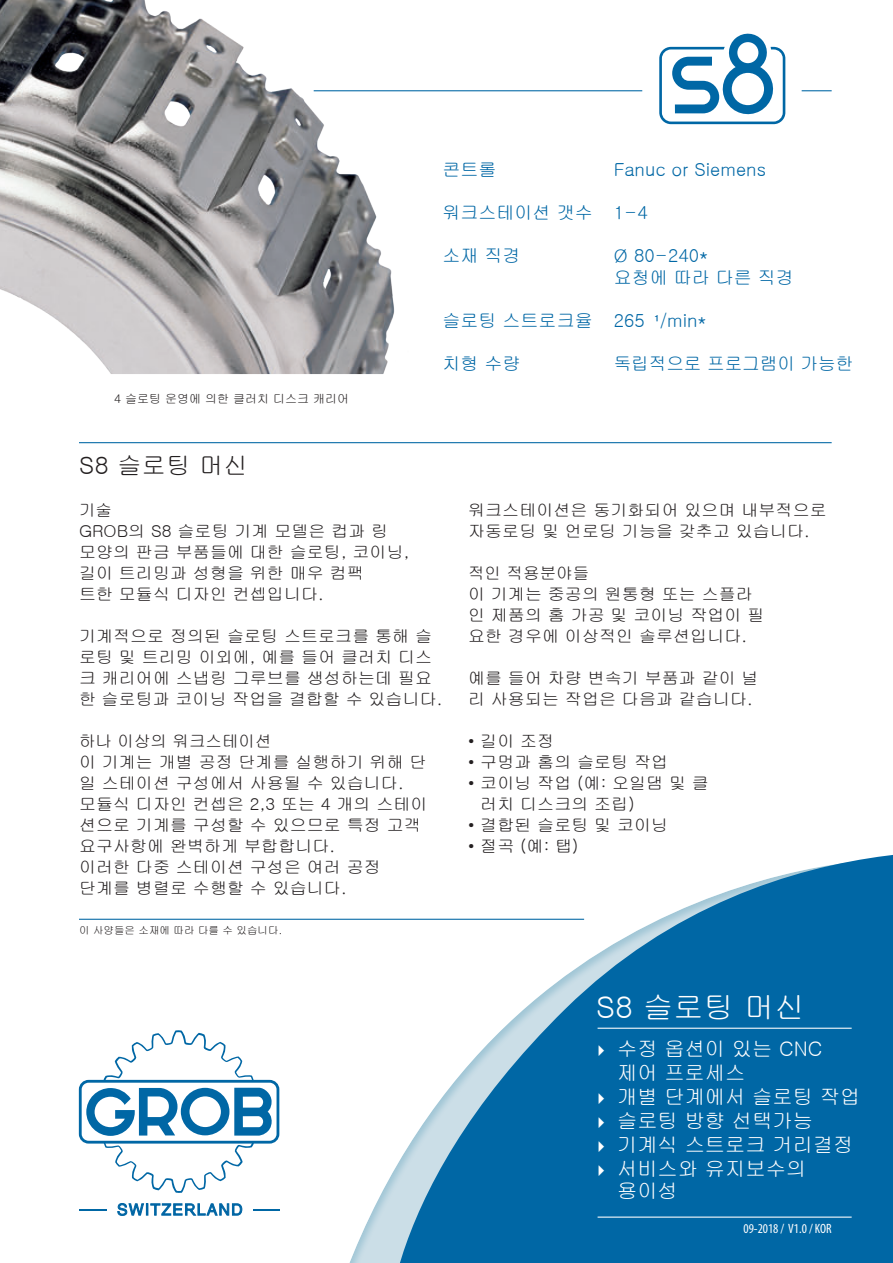
<style>
.page{position:relative;width:893px;height:1263px;background:#fff}
.page>*{position:absolute;margin:0;border:0;box-sizing:border-box;transform-origin:0 0}
.t1{font:30px "Gulim";letter-spacing:.01em;color:#fff}
.t2{font:24px "Gulim";letter-spacing:.02em;color:#231f20}
.t3{font:20.25px/24px "Gulim";color:#fff}
.t4{font:18px "Gulim";color:#0067a5}
.t5{font:16.5px/21px "Gulim";letter-spacing:.005em;color:#231f20}
.t6{font:condensed 13.5px "Myriad Pro";color:#fff}
.t7{font:12px "Gulim";color:#231f20}
.t8{font:10.5px "Gulim";color:#231f20}
</style>
<div class="page">
<hr style="left:79px;top:918px;width:505px;height:1px;background:#0067a5">
<svg style="left:368px;top:855px;width:524px;height:407px;fill:#0067a5"></svg>
<hr style="left:313px;top:90px;width:518px;height:1px;background:#0067a5">
<hr style="left:79px;top:442px;width:752px;height:1px;background:#0067a5">
<svg style="left:86px;top:1087px;width:186px;height:48px"></svg>
<div style="left:79px;top:1079px;width:200px;height:64px;border:3px solid #0067a5;border-radius:8px"></div>
<svg style="left:103px;top:1030px;width:151px;height:50px"></svg>
<svg style="left:104px;top:1141px;width:150px;height:51px"></svg>
<hr style="left:79px;top:1208px;width:28px;height:2px;background:#0067a5">
<hr style="left:253px;top:1208px;width:26px;height:2px;background:#0067a5">
<svg style="left:117px;top:1203px;width:125px;height:13px"></svg>
<div style="left:642px;top:43px;width:159px;height:89px;background:#fff;border-radius:16px"></div>
<svg style="left:659px;top:33px;width:126px;height:91px"></svg>
<img style="left:0;top:0;width:442px;height:374px">
<hr style="left:597px;top:1216px;width:254px;height:1px;background:#fff">
<hr style="left:597px;top:1027px;width:254px;height:1px;background:#fff">
<svg style="left:598px;top:1044px;width:6px;height:11px"></svg>
<svg style="left:598px;top:1092px;width:6px;height:11px"></svg>
<svg style="left:598px;top:1116px;width:6px;height:11px"></svg>
<svg style="left:598px;top:1140px;width:6px;height:11px"></svg>
<svg style="left:598px;top:1164px;width:6px;height:11px"></svg>
<p class="t7" style="left:114px;top:392px;width:236px">4 슬로팅 운영에 의한 클러치 디스크 캐리어</p>
<p class="t4" style="left:442px;top:160px;width:55px">콘트롤</p>
<p class="t4" style="left:613px;top:160px;width:154px">Fanuc or Siemens</p>
<p class="t4" style="left:442px;top:203px;width:207px">워크스테이션 갯수 1–4</p>
<p class="t4" style="left:442px;top:246px;width:79px">소재 직경</p>
<p class="t4" style="left:613px;top:246px;width:96px">Ø 80–240*</p>
<p class="t4" style="left:613px;top:268px;width:181px">요청에 따라 다른 직경</p>
<p class="t4" style="left:442px;top:311px;width:265px">슬로팅 스트로크율 265 ¹/min*</p>
<p class="t4" style="left:442px;top:354px;width:79px">치형 수량</p>
<p class="t4" style="left:613px;top:354px;width:241px">독립적으로 프로그램이 가능한</p>
<p class="t2" style="left:79px;top:453px;width:170px">S8 슬로팅 머신</p>
<p class="t5" style="left:79px;top:499px;width:34px">기술</p>
<p class="t5" style="left:79px;top:520px;width:332px">GROB의 S8 슬로팅 기계 모델은 컵과 링 모양의 판금 부품들에 대한 슬로팅, 코이닝, 길이 트리밍과 성형을 위한 매우 컴팩<br>트한 모듈식 디자인 컨셉입니다.</p>
<p class="t5" style="left:79px;top:625px;width:365px">기계적으로 정의된 슬로팅 스트로크를 통해 슬 로팅 및 트리밍 이외에, 예를 들어 클러치 디스 크 캐리어에 스냅링 그루브를 생성하는데 필요 한 슬로팅과 코이닝 작업을 결합할 수 있습니다.</p>
<p class="t5" style="left:79px;top:730px;width:194px">하나 이상의 워크스테이션</p>
<p class="t5" style="left:79px;top:751px;width:349px">이 기계는 개별 공정 단계를 실행하기 위해 단 일 스테이션 구성에서 사용될 수 있습니다.</p>
<p class="t5" style="left:79px;top:793px;width:350px">모듈식 디자인 컨셉은 2,3 또는 4 개의 스테이 션으로 기계를 구성할 수 있으므로 특정 고객 요구사항에 완벽하게 부합합니다.<br>이러한 다중 스테이션 구성은 여러 공정 단계를 병렬로 수행할 수 있습니다.</p>
<p class="t8" style="left:79px;top:924px;width:204px">이 사양들은 소재에 따라 다를 수 있습니다.</p>
<p class="t5" style="left:468px;top:499px;width:360px">워크스테이션은 동기화되어 있으며 내부적으로 자동로딩 및 언로딩 기능을 갖추고 있습니다.</p>
<p class="t5" style="left:468px;top:562px;width:122px">적인 적용분야들</p>
<p class="t5" style="left:468px;top:583px;width:297px">이 기계는 중공의 원통형 또는 스플라 인 제품의 홈 가공 및 코이닝 작업이 필 요한 경우에 이상적인 솔루션입니다.</p>
<p class="t5" style="left:468px;top:667px;width:292px">예를 들어 차량 변속기 부품과 같이 널 리 사용되는 작업은 다음과 같습니다.</p>
<p class="t5" style="left:468px;top:730px;width:88px">• 길이 조정</p>
<p class="t5" style="left:468px;top:751px;width:201px">• 구멍과 홈의 슬로팅 작업</p>
<p class="t5" style="left:480px;top:772px;width:230px;text-indent:-12px">• 코이닝 작업 (예: 오일댐 및 클 러치 디스크의 조립)</p>
<p class="t5" style="left:468px;top:814px;width:201px">• 결합된 슬로팅 및 코이닝</p>
<p class="t5" style="left:468px;top:835px;width:112px">• 절곡 (예: 탭)</p>
<p class="t1" style="left:595px;top:991px;width:210px">S8 슬로팅 머신</p>
<p class="t3" style="left:617px;top:1036px;width:207px">수정 옵션이 있는 CNC 제어 프로세스</p>
<p class="t3" style="left:617px;top:1084px;width:244px">개별 단계에서 슬로팅 작업</p>
<p class="t3" style="left:617px;top:1108px;width:197px">슬로팅 방향 선택가능</p>
<p class="t3" style="left:617px;top:1132px;width:238px">기계식 스트로크 거리결정</p>
<p class="t3" style="left:617px;top:1157px;width:190px;line-height:22.5px">서비스와 유지보수의 용이성</p>
<p class="t6" style="left:743px;top:1219px;width:90px">09-2018 / V1.0 / KOR</p>
</div>
